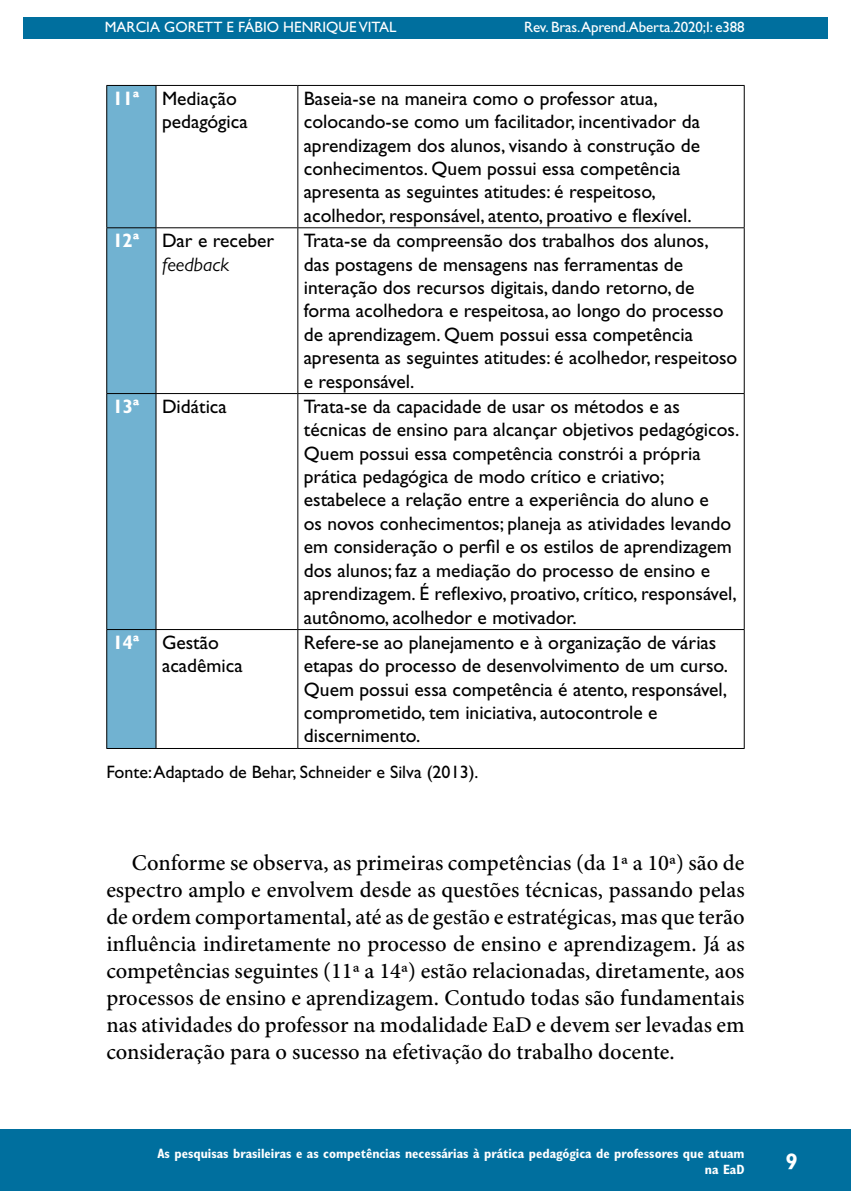
<style>
.page{position:relative;width:851px;height:1191px;background:#fff}
.page>*{position:absolute;margin:0;border:0;box-sizing:border-box;transform-origin:0 0}
.t1{font:500 22.5px/27px "Minion Pro";color:#000;text-align:justify}
.t2{font:700 condensed 22.5px "Gill Sans";color:#fff}
.t3{font:19.5px/23.4px "Gill Sans Std";color:#000}
.t4{font:italic 19.5px "Gill Sans";color:#000}
.t5{font:18px "Gill Sans Std";color:#000}
.t6{font:15px "Gill Sans Std";color:#fff}
.t7{font:700 condensed 13.5px/16.2px "Gill Sans";color:#fff;text-align:right}
.s1{font-family:"Gill Sans";font-weight:700;font-stretch:condensed;color:#fff}
</style>
<div class="page">
<hr style="left:104px;top:0;width:1px;height:467px;background:#006f9e">
<div style="left:23px;top:17px;width:804px;height:21px;background:#006f9e"></div>
<div style="left:0;top:1129px;width:850px;height:62px;background:#006f9e"></div>
<svg style="left:104px;top:85px;width:52px;height:663px;background:#74b2cf"></svg>
<hr style="left:106px;top:85px;width:50px;height:1px;background:#000">
<hr style="left:106px;top:86px;width:1px;height:141px;background:#000">
<hr style="left:156px;top:85px;width:142px;height:1px;background:#000">
<hr style="left:156px;top:86px;width:1px;height:141px;background:#000">
<hr style="left:298px;top:85px;width:446px;height:1px;background:#000">
<hr style="left:297px;top:86px;width:1px;height:141px;background:#000">
<hr style="left:743px;top:86px;width:1px;height:141px;background:#000">
<hr style="left:106px;top:227px;width:50px;height:1px;background:#000">
<hr style="left:106px;top:228px;width:1px;height:165px;background:#000">
<hr style="left:156px;top:227px;width:142px;height:1px;background:#000">
<hr style="left:156px;top:228px;width:1px;height:165px;background:#000">
<hr style="left:298px;top:227px;width:446px;height:1px;background:#000">
<hr style="left:297px;top:228px;width:1px;height:165px;background:#000">
<hr style="left:743px;top:228px;width:1px;height:165px;background:#000">
<hr style="left:106px;top:393px;width:50px;height:1px;background:#000">
<hr style="left:106px;top:394px;width:1px;height:235px;background:#000">
<hr style="left:156px;top:393px;width:142px;height:1px;background:#000">
<hr style="left:156px;top:394px;width:1px;height:235px;background:#000">
<hr style="left:298px;top:393px;width:446px;height:1px;background:#000">
<hr style="left:297px;top:394px;width:1px;height:235px;background:#000">
<hr style="left:743px;top:394px;width:1px;height:235px;background:#000">
<hr style="left:106px;top:629px;width:50px;height:1px;background:#000">
<hr style="left:106px;top:630px;width:1px;height:118px;background:#000">
<hr style="left:156px;top:629px;width:142px;height:1px;background:#000">
<hr style="left:156px;top:630px;width:1px;height:118px;background:#000">
<hr style="left:298px;top:629px;width:446px;height:1px;background:#000">
<hr style="left:297px;top:630px;width:1px;height:118px;background:#000">
<hr style="left:743px;top:630px;width:1px;height:118px;background:#000">
<hr style="left:106px;top:748px;width:50px;height:1px;background:#000">
<hr style="left:156px;top:748px;width:142px;height:1px;background:#000">
<hr style="left:298px;top:748px;width:446px;height:1px;background:#000">
<p class="t6" style="left:105px;top:18px;width:293px">MARCIA GORETT E FÁBIO HENRIQUE VITAL</p>
<p class="t6" style="left:524px;top:18px;width:222px">Rev. Bras.Aprend.Aberta.2020;I: e388</p>
<p class="t3" style="left:162px;top:87px;width:87px;text-indent:-49px"><span class="s1">11ª</span> Mediação pedagógica</p>
<p class="t3" style="left:304px;top:87px;width:397px">Baseia-se na maneira como o professor atua, colocando-se como um facilitador, incentivador da aprendizagem dos alunos, visando à construção de conhecimentos. Quem possui essa competência apresenta as seguintes atitudes: é respeitoso, acolhedor, responsável, atento, proativo e flexível.</p>
<p class="t3" style="left:113px;top:229px;width:163px"><span class="s1">12ª</span> Dar e receber</p>
<p class="t4" style="left:162px;top:253px;width:69px">feedback</p>
<p class="t3" style="left:304px;top:229px;width:435px">Trata-se da compreensão dos trabalhos dos alunos, das postagens de mensagens nas ferramentas de interação dos recursos digitais, dando retorno, de forma acolhedora e respeitosa, ao longo do processo de aprendizagem. Quem possui essa competência apresenta as seguintes atitudes: é acolhedor, respeitoso e responsável.</p>
<p class="t3" style="left:113px;top:395px;width:116px"><span class="s1">13ª</span> Didática</p>
<p class="t3" style="left:304px;top:395px;width:437px">Trata-se da capacidade de usar os métodos e as técnicas de ensino para alcançar objetivos pedagógicos.<br>Quem possui essa competência constrói a própria prática pedagógica de modo crítico e criativo; estabelece a relação entre a experiência do aluno e<br>os novos conhecimentos; planeja as atividades levando em consideração o perfil e os estilos de aprendizagem dos alunos; faz a mediação do processo de ensino e aprendizagem. É reflexivo, proativo, crítico, responsável, autônomo, acolhedor e motivador.</p>
<p class="t3" style="left:162px;top:630px;width:82px;text-indent:-49px"><span class="s1">14ª</span> Gestão acadêmica</p>
<p class="t3" style="left:304px;top:630px;width:425px">Refere-se ao planejamento e à organização de várias etapas do processo de desenvolvimento de um curso.<br>Quem possui essa competência é atento, responsável, comprometido, tem iniciativa, autocontrole e discernimento.</p>
<p class="t5" style="left:106px;top:761px;width:373px">Fonte: Adaptado de Behar, Schneider e Silva (2013).</p>
<p class="t1" style="left:106px;top:849px;width:639px;text-indent:26px">Conforme se observa, as primeiras competências (da 1ª a 10ª) são de espectro amplo e envolvem desde as questões técnicas, passando pelas de ordem comportamental, até as de gestão e estratégicas, mas que terão influência indiretamente no processo de ensino e aprendizagem. Já as competências seguintes (11ª a 14ª) estão relacionadas, diretamente, aos processos de ensino e aprendizagem. Contudo todas são fundamentais nas atividades do professor na modalidade EaD e devem ser levadas em consideração para o sucesso na efetivação do trabalho docente.</p>
<p class="t7" style="left:157px;top:1145px;width:588px">As pesquisas brasileiras e as competências necessárias à prática pedagógica de professores que atuam na EaD</p>
<p class="t2" style="left:785px;top:1148px;width:13px">9</p>
</div>
